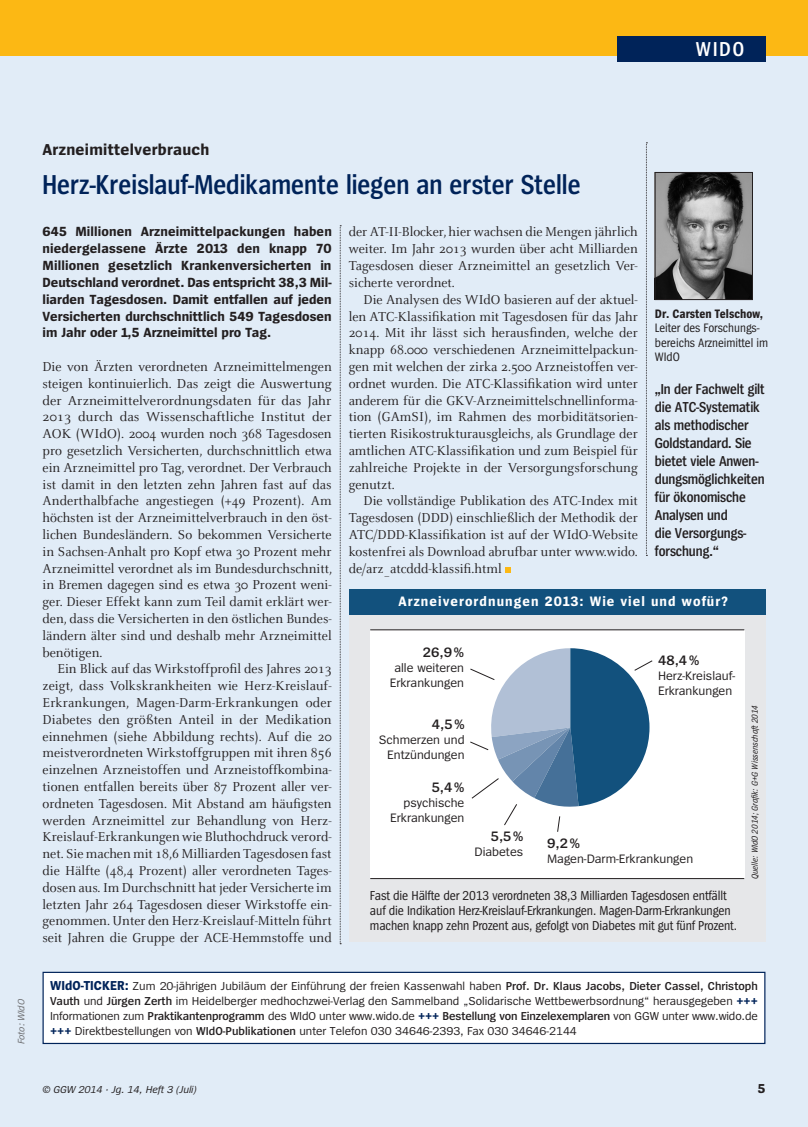
<style>
.page{position:relative;width:808px;height:1127px;background:#e1ecf7}
.page>*{position:absolute;margin:0;border:0;box-sizing:border-box;transform-origin:0 0}
.Überschrift_19pt{font:600 28.5px "Spiegel Cd";color:#002359}
.t1{font:600 21px "Spiegel Cd";color:#fff}
.Spitzmarke{font:700 16.5px "Spiegel";letter-spacing:.015em;color:#231f20}
.Bildzitat{font:600 15px/18px "Spiegel Cd";letter-spacing:-.01em;color:#231f20}
.Lauftext_2-spaltig_m{font:14.25px/16.8px "Celeste";color:#231f20;text-align:justify}
.Vorspann{font:14.25px/16.8px "Celeste";color:#231f20;text-align:justify}
.t2{font:700 14.25px "Spiegel";letter-spacing:.075em;color:#fff}
.t3{font:600 14.25px "Spiegel";color:#231f20}
.Vorspann-2{font:700 13.8px/16.8px "Spiegel";color:#231f20;text-align:justify}
.t4{font:13.5px/15px "Spiegel Cd";letter-spacing:-.01em;color:#231f20}
.t5{font:700 13.5px "Spiegel";color:#231f20}
.t6{font:12.75px/15px "Spiegel";color:#231f20}
.Bildtext{font:12.75px/14.2px "Spiegel Cd";color:#231f20}
.Bildtext-2{font:700 12.75px "Spiegel Cd";color:#231f20}
.t7{font:12px/15px "Spiegel";color:#231f20;text-align:justify}
.t8{font:italic 10.5px "Spiegel";color:#231f20}
.t9{font:italic 9.75px "Spiegel";color:#6c6d70}
.t10{font:italic 9px "Spiegel Cd";color:#231f20}
.s1{font-weight:700;font-size:13.5px;color:#002359}
.s2{font-weight:600}
.s3{font-weight:700;color:#002359}
</style>
<div class="page">
<div style="left:0;top:0;width:808px;height:55px;background:#fcb814"></div>
<div style="left:617px;top:36px;width:148px;height:26px;background:#002359"></div>
<div style="left:349px;top:606px;width:416px;height:336px;background:#e6e7e9"></div>
<div style="left:370px;top:630px;width:374px;height:248px;background:#fff"></div>
<svg style="left:646px;top:142px;width:1px;height:414px"></svg>
<svg style="left:505px;top:567px;width:6px;height:5px"></svg>
<svg style="left:340px;top:225px;width:1px;height:719px"></svg>
<div style="left:43px;top:972px;width:722px;height:71px;background:#fff"></div>
<div style="left:43px;top:972px;width:722px;height:72px;border:1px solid #002359"></div>
<img style="left:657px;top:174px;width:94px;height:124px">
<div style="left:655px;top:172px;width:98px;height:128px;border:1px solid #231f20"></div>
<div style="left:349px;top:589px;width:416px;height:25px;background:#12517d"></div>
<svg style="left:470px;top:648px;width:183px;height:184px"></svg>
<hr style="left:370px;top:878px;width:374px;height:1px;background:#231f20">
<hr style="left:370px;top:629px;width:374px;height:1px;background:#231f20">
<h2 class="t1" style="left:696px;top:38px;width:50px">WIDO</h2>
<p class="t9" style="left:16px;top:1044px;width:47px;rotate:-90deg">Foto: WIdO</p>
<p class="Spitzmarke" style="left:43px;top:141px;width:168px">Arzneimittelverbrauch</p>
<p class="Überschrift_19pt" style="left:43px;top:170px;width:540px">Herz-Kreislauf-Medikamente liegen an erster Stelle</p>
<p class="Vorspann-2" style="left:43px;top:224px;width:291px">645 Millionen Arzneimittelpackungen haben niedergelassene Ärzte 2013 den knapp 70<br>Millionen gesetzlich Krankenversicherten in Deutschland verordnet. Das entspricht 38,3 Mil&shy;liarden Tagesdosen. Damit entfallen auf jeden Versicherten durchschnittlich 549 Tagesdosen im Jahr oder 1,5 Arzneimittel pro Tag.</p>
<p class="Vorspann" style="left:43px;top:358px;width:291px">Die von Ärzten verordneten Arzneimittelmengen steigen kontinuierlich. Das zeigt die Auswertung der Arzneimittelverordnungsdaten für das Jahr 2013 durch das Wissenschaftliche Institut der AOK (WIdO). 2004 wurden noch 368 Tagesdosen pro gesetzlich Versicherten, durchschnittlich etwa ein Arzneimittel pro Tag, verordnet. Der Verbrauch ist damit in den letzten zehn Jahren fast auf das Anderthalbfache angestiegen (+49 Prozent). Am höchsten ist der Arzneimittelverbrauch in den öst&shy;lichen Bundesländern. So bekommen Versicherte in Sachsen-Anhalt pro Kopf etwa 30 Prozent mehr Arzneimittel verordnet als im Bundesdurchschnitt, in Bremen dagegen sind es etwa 30 Prozent weni&shy;ger. Dieser Effekt kann zum Teil damit erklärt wer&shy;den, dass die Versicherten in den östlichen Bundes&shy;ländern älter sind und deshalb mehr Arzneimittel benötigen.</p>
<p class="Lauftext_2-spaltig_m" style="left:43px;top:661px;width:291px;text-indent:15px">Ein Blick auf das Wirkstoffprofil des Jahres 2013 zeigt, dass Volkskrankheiten wie Herz-Kreislauf-Erkrankungen, Magen-Darm-Erkrankungen oder Diabetes den größten Anteil in der Medikation einnehmen (siehe Abbildung rechts). Auf die 20 meistverordneten Wirkstoffgruppen mit ihren 856 einzelnen Arzneistoffen und Arzneistoffkombina&shy;tionen entfallen bereits über 87 Prozent aller ver&shy;ordneten Tagesdosen. Mit Abstand am häufigsten werden Arzneimittel zur Behandlung von Herz-Kreislauf-Erkrankungen wie Bluthochdruck verord&shy;net. Sie machen mit 18,6 Milliarden Tagesdosen fast die Hälfte (48,4 Prozent) aller verordneten Tages&shy;dosen aus. Im Durchschnitt hat jeder Versicherte im letzten Jahr 264 Tagesdosen dieser Wirkstoffe ein&shy;genommen. Unter den Herz-Kreislauf-Mitteln führt seit Jahren die Gruppe der ACE-Hemmstoffe und</p>
<p class="Lauftext_2-spaltig_m" style="left:349px;top:224px;width:291px">der AT-II-Blocker, hier wachsen die Mengen jährlich weiter. Im Jahr 2013 wurden über acht Milliarden Tagesdosen dieser Arzneimittel an gesetzlich Ver&shy;sicherte verordnet.</p>
<p class="Lauftext_2-spaltig_m" style="left:349px;top:291px;width:291px;text-indent:15px">Die Analysen des WIdO basieren auf der aktuel&shy;len ATC-Klassifikation mit Tagesdosen für das Jahr 2014. Mit ihr lässt sich herausfinden, welche der knapp 68.000 verschiedenen Arzneimittelpackun&shy;gen mit welchen der zirka 2.500 Arzneistoffen ver&shy;ordnet wurden. Die ATC-Klassifikation wird unter anderem für die GKV-Arzneimittelschnellinforma&shy;tion (GAmSI), im Rahmen des morbiditätsorien&shy;tierten Risikostrukturausgleichs, als Grundlage der amtlichen ATC-Klassifikation und zum Beispiel für zahlreiche Projekte in der Versorgungsforschung genutzt.</p>
<p class="Lauftext_2-spaltig_m" style="left:349px;top:493px;width:291px;text-indent:15px">Die vollständige Publikation des ATC-Index mit Tagesdosen (DDD) einschließlich der Methodik der ATC/DDD-Klassifikation ist auf der WIdO-Website kostenfrei als Download abrufbar unter www.wido. de/arz_atcddd-klassifi.html</p>
<p class="Bildtext-2" style="left:655px;top:307px;width:110px">Dr. Carsten Telschow,</p>
<p class="Bildtext" style="left:655px;top:321px;width:106px">Leiter des Forschungs-</p>
<p class="Bildtext" style="left:655px;top:336px;width:115px">bereichs Arzneimittel im<br>WIdO</p>
<p class="Bildzitat" style="left:655px;top:380px;width:111px">„In der Fachwelt gilt die ATC-Systematik als methodischer<br>Goldstandard. Sie bietet viele Anwen&shy;dungsmöglichkeiten für ökonomische<br>Analysen und<br>die Versorgungs&shy;forschung.“</p>
<p class="t2" style="left:399px;top:594px;width:331px">Arzneiverordnungen 2013: Wie viel und wofür?</p>
<p class="t3" style="left:423px;top:645px;width:43px">26,9%</p>
<p class="t6" style="left:394px;top:660px;width:71px">alle weiteren</p>
<p class="t6" style="left:390px;top:675px;width:76px">Erkrankungen</p>
<p class="t3" style="left:432px;top:717px;width:34px">4,5%</p>
<p class="t6" style="left:379px;top:733px;width:87px;text-align:right">Schmerzen und<br>Entzündungen</p>
<p class="t3" style="left:432px;top:780px;width:34px">5,4%</p>
<p class="t6" style="left:403px;top:796px;width:62px">psychische</p>
<p class="t6" style="left:390px;top:811px;width:76px">Erkrankungen</p>
<p class="t3" style="left:491px;top:829px;width:34px">5,5%</p>
<p class="t6" style="left:474px;top:844px;width:50px">Diabetes</p>
<p class="t3" style="left:658px;top:653px;width:43px">48,4%</p>
<p class="t6" style="left:658px;top:668px;width:79px">Herz-Kreislauf-<br>Erkrankungen</p>
<p class="t3" style="left:547px;top:836px;width:34px">9,2%</p>
<p class="t6" style="left:547px;top:851px;width:148px">Magen-Darm-Erkrankungen</p>
<p class="t4" style="left:370px;top:888px;width:368px">Fast die Hälfte der 2013 verordneten 38,3 Milliarden Tagesdosen entfällt auf die Indikation Herz-Kreislauf-Erkrankungen. Magen-Darm-Erkrankungen machen knapp zehn Prozent aus, gefolgt von Diabetes mit gut fünf Prozent.</p>
<p class="t10" style="left:750px;top:879px;width:175px;rotate:-90deg">Quelle: WIdO 2014; Grafik: G+G Wissenschaft 2014</p>
<p class="t7" style="left:50px;top:979px;width:709px"><span class="s1">WIdO-TICKER:</span> Zum 20-jährigen Jubiläum der Einführung der freien Kassenwahl haben <span class="s2">Prof. Dr. Klaus Jacobs, Dieter Cassel, Christoph Vauth</span> und <span class="s2">Jürgen Zerth</span> im Heidelberger medhochzwei-Verlag den Sammelband „Solidarische Wettbewerbsordnung“ herausgegeben <span class="s3">+++ </span>Informationen zum <span class="s2">Praktikantenprogramm</span> des WIdO unter www.wido.de <span class="s3">+++</span> <span class="s2">Bestellung von Einzelexemplaren</span> von GGW unter www.wido.de <span class="s3">+++</span> Direktbestellungen von <span class="s2">WIdO-Publikationen</span> unter Telefon 030 34646-2393, Fax 030 34646-2144</p>
<p class="t8" style="left:43px;top:1084px;width:156px">© GGW 2014 · Jg. 14, Heft 3 (Juli)</p>
<p class="t5" style="left:758px;top:1081px;width:9px">5</p>
</div>
